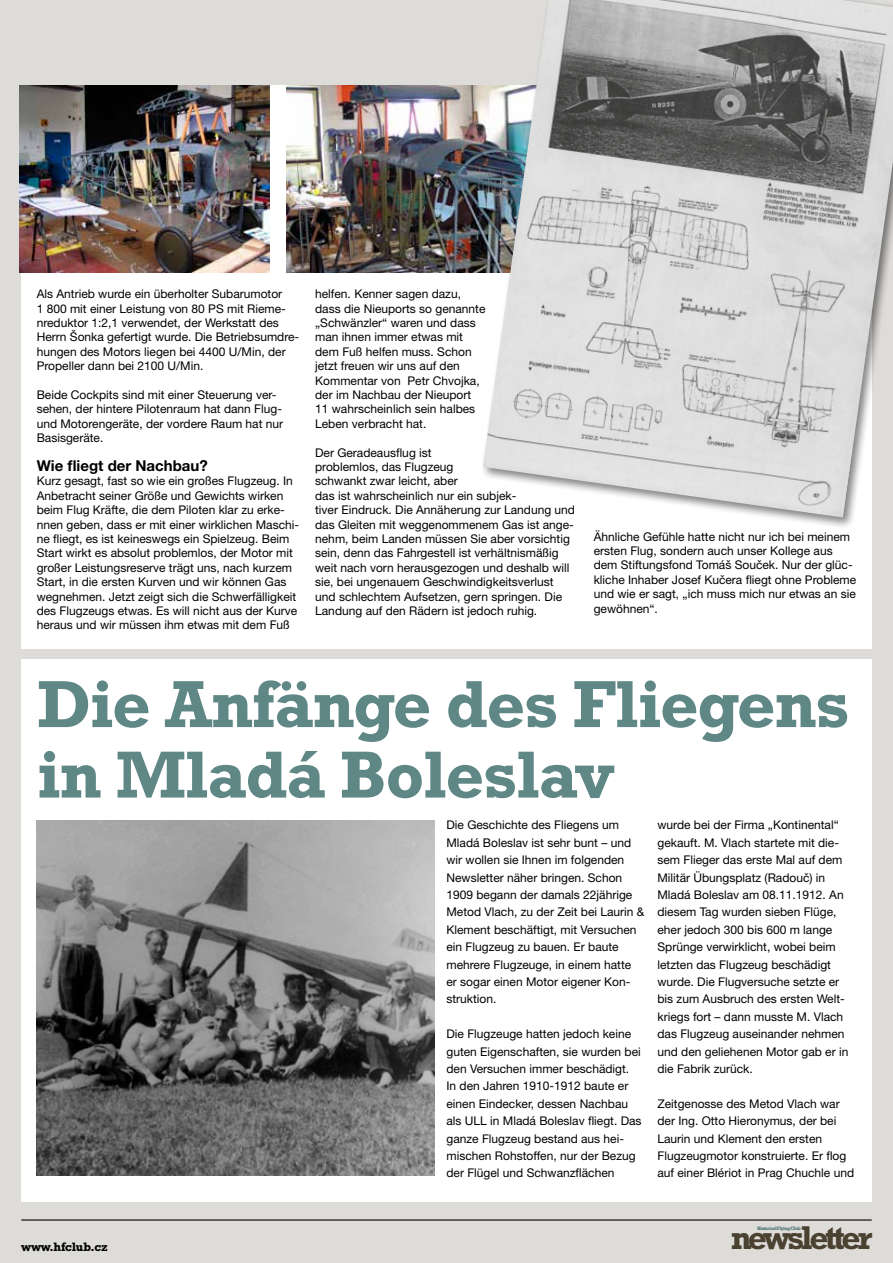
<style>
.page{position:relative;width:893px;height:1263px;background:#dedcd9}
.page>*{position:absolute;margin:0;border:0;box-sizing:border-box;transform-origin:0 0}
.t1{font:700 67.5px/70.5px "Rockwell CE";letter-spacing:-.02em;color:#5f8786}
.t2{font:700 33.45px "Rockwell CE";letter-spacing:-.1em;color:#564c3a}
.t3{font:700 15px "Helvetica Neue LT Pro";color:#000}
.t4{font:700 12.45px "Rockwell CE";letter-spacing:-.02em;color:#000}
.t5{font:12px/14.4px "Helvetica Neue LT Pro";color:#000}
.t6{font:700 4.95px "Rockwell CE";letter-spacing:-.1em;color:#5f8786}
</style>
<div class="page">
<div style="left:21px;top:660px;width:851px;height:542px;background:#fff"></div>
<div style="left:21px;top:85px;width:851px;height:563px;background:#fff"></div>
<hr style="left:21px;top:1219px;width:851px;height:1px;background:#000">
<img style="left:287px;top:85px;width:192px;height:188px">
<img style="left:19px;top:85px;width:251px;height:188px">
<div style="left:479px;top:0;width:414px;height:529px;background:#000;opacity:.5"></div>
<img style="left:483px;top:0;width:410px;height:517px">
<img style="left:37px;top:821px;width:397px;height:355px">
<p class="t5" style="left:37px;top:286px;width:264px">Als Antrieb wurde ein überholter Subarumotor<br>1 800 mit einer Leistung von 80 PS mit Rieme&shy;nreduktor 1:2,1 verwendet, der Werkstatt des Herrn Šonka gefertigt wurde. Die Betriebsumdre&shy;hungen des Motors liegen bei 4400 U/Min, der Propeller dann bei 2100 U/Min.</p>
<p class="t5" style="left:37px;top:387px;width:248px">Beide Cockpits sind mit einer Steuerung ver&shy;sehen, der hintere Pilotenraum hat dann Flug&shy;und Motorengeräte, der vordere Raum hat nur Basisgeräte.</p>
<p class="t3" style="left:37px;top:456px;width:173px">Wie fliegt der Nachbau?</p>
<p class="t5" style="left:37px;top:474px;width:264px">Kurz gesagt, fast so wie ein großes Flugzeug. In Anbetracht seiner Größe und Gewichts wirken beim Flug Kräfte, die dem Piloten klar zu erke&shy;nnen geben, dass er mit einer wirklichen Maschi&shy;ne fliegt, es ist keineswegs ein Spielzeug. Beim Start wirkt es absolut problemlos, der Motor mit großer Leistungsreserve trägt uns, nach kurzem Start, in die ersten Kurven und wir können Gas wegnehmen. Jetzt zeigt sich die Schwerfälligkeit des Flugzeugs etwas. Es will nicht aus der Kurve heraus und wir müssen ihm etwas mit dem Fuß</p>
<p class="t5" style="left:315px;top:286px;width:172px">helfen. Kenner sagen dazu, dass die Nieuports so genannte „Schwänzler“ waren und dass man ihnen immer etwas mit dem Fuß helfen muss. Schon jetzt freuen wir uns auf den<br>Kommentar von Petr Chvojka, der im Nachbau der Nieuport<br>11 wahrscheinlich sein halbes<br>Leben verbracht hat.</p>
<p class="t5" style="left:315px;top:445px;width:261px">Der Geradeausflug ist<br>problemlos, das Flugzeug<br>schwankt zwar leicht, aber<br>das ist wahrscheinlich nur ein subjek-<br>tiver Eindruck. Die Annäherung zur Landung und das Gleiten mit weggenommenem Gas ist ange&shy;nehm, beim Landen müssen Sie aber vorsichtig sein, denn das Fahrgestell ist verhältnismäßig weit nach vorn herausgezogen und deshalb will sie, bei ungenauem Geschwindigkeitsverlust und schlechtem Aufsetzen, gern springen. Die Landung auf den Rädern ist jedoch ruhig.</p>
<p class="t5" style="left:594px;top:529px;width:264px">Ähnliche Gefühle hatte nicht nur ich bei meinem ersten Flug, sondern auch unser Kollege aus dem Stiftungsfond Tomáš Souček. Nur der glüc&shy;kliche Inhaber Josef Kučera fliegt ohne Probleme und wie er sagt, „ich muss mich nur etwas an sie gewöhnen“.</p>
<h1 class="t1" style="left:37px;top:668px;width:814px">Die Anfänge des Fliegens in Mladá Boleslav</h1>
<p class="t4" style="left:21px;top:1239px;width:88px">www.hfclub.cz</p>
<p class="t5" style="left:446px;top:816px;width:200px;line-height:17.4px">Die Geschichte des Fliegens um<br>Mladá Boleslav ist sehr bunt – und wir wollen sie Ihnen im folgenden<br>Newsletter näher bringen. Schon<br>1909 begann der damals 22jährige<br>Metod Vlach, zu der Zeit bei Laurin &amp;<br>Klement beschäftigt, mit Versuchen ein Flugzeug zu bauen. Er baute mehrere Flugzeuge, in einem hatte er sogar einen Motor eigener Kon&shy;struktion.</p>
<p class="t5" style="left:446px;top:1025px;width:197px;line-height:17.4px">Die Flugzeuge hatten jedoch keine guten Eigenschaften, sie wurden bei den Versuchen immer beschädigt.<br>In den Jahren 1910-1912 baute er einen Eindecker, dessen Nachbau als ULL in Mladá Boleslav fliegt. Das ganze Flugzeug bestand aus hei&shy;mischen Rohstoffen, nur der Bezug der Flügel und Schwanzflächen</p>
<p class="t5" style="left:657px;top:816px;width:192px;line-height:17.4px">wurde bei der Firma „Kontinental“ gekauft. M. Vlach startete mit die&shy;sem Flieger das erste Mal auf dem<br>Militär Übungsplatz (Radouč) in<br>Mladá Boleslav am 08.11.1912. An diesem Tag wurden sieben Flüge, eher jedoch 300 bis 600 m lange<br>Sprünge verwirklicht, wobei beim letzten das Flugzeug beschädigt wurde. Die Flugversuche setzte er bis zum Ausbruch des ersten Welt&shy;kriegs fort – dann musste M. Vlach das Flugzeug auseinander nehmen und den geliehenen Motor gab er in die Fabrik zurück.</p>
<p class="t5" style="left:657px;top:1094px;width:198px;line-height:17.4px">Zeitgenosse des Metod Vlach war der Ing. Otto Hieronymus, der bei Laurin und Klement den ersten Flugzeugmotor konstruierte. Er flog auf einer Blériot in Prag Chuchle und</p>
<h2 class="t2" style="left:730px;top:1218px;width:144px">newsletter</h2>
<p class="t6" style="left:757px;top:1225px;width:45px">Historical Flying Club</p>
</div>
